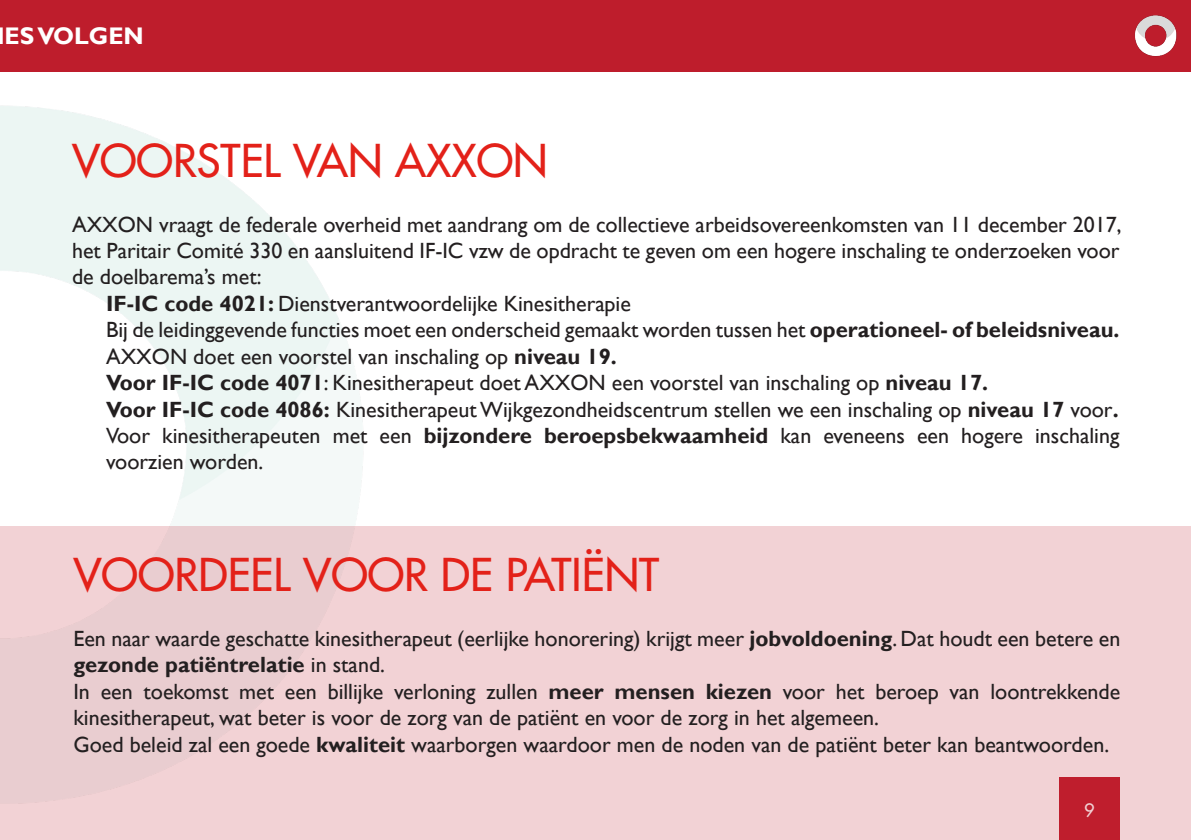
<style>
.page{position:relative;width:1191px;height:840px;background:#fff}
.page>*{position:absolute;margin:0;border:0;box-sizing:border-box;transform-origin:0 0}
.Kop_2{font:500 44px "Futura Std";color:#e32119}
.t1{font:700 24px "Gill Sans";color:#fff}
.tekst_11{font:22px/26.4px "Gill Sans";color:#231f20}
.t2{font:500 18px "Futura Std";color:#fff}
.s1{font-weight:700}
</style>
<div class="page">
<div style="left:0;top:0;width:1191px;height:72px;background:#be1d2c"></div>
<img style="left:1134px;top:15px;width:43px;height:42px">
<div style="left:0;top:525px;width:1191px;height:314px;background:#f2d2d5"></div>
<p class="t1" style="left:-3px;top:21px;width:149px">IES VOLGEN</p>
<p class="Kop_2" style="left:72px;top:133px;width:477px">VOORSTEL VAN AXXON</p>
<p class="tekst_11" style="left:72px;top:211px;width:1051px;text-align:justify">AXXON vraagt de federale overheid met aandrang om de collectieve arbeidsovereenkomsten van 11 december 2017, het Paritair Comité 330 en aansluitend IF-IC vzw de opdracht te geven om een hogere inschaling te onderzoeken voor de doelbarema’s met:</p>
<p class="tekst_11" style="left:106px;top:290px;width:526px"><span class="s1">IF-IC code 4021:</span> Dienstverantwoordelijke Kinesitherapie</p>
<p class="tekst_11" style="left:106px;top:317px;width:1015px">Bij de leidinggevende functies moet een onderscheid gemaakt worden tussen het <span class="s1">operationeel- of beleidsniveau.<br></span>AXXON doet een voorstel van inschaling op <span class="s1">niveau 19.</span></p>
<p class="tekst_11" style="left:106px;top:370px;width:883px"><span class="s1">Voor IF-IC code 4071</span>: Kinesitherapeut doet AXXON een voorstel van inschaling op <span class="s1">niveau 17.</span></p>
<p class="tekst_11" style="left:106px;top:396px;width:1014px"><span class="s1">Voor IF-IC code 4086:</span> Kinesitherapeut Wijkgezondheidscentrum stellen we een inschaling op <span class="s1">niveau 17</span> voor<span class="s1">.</span></p>
<p class="tekst_11" style="left:106px;top:422px;width:1015px">Voor kinesitherapeuten met een <span class="s1">bijzondere beroepsbekwaamheid</span> kan eveneens een hogere inschaling voorzien worden.</p>
<p class="Kop_2" style="left:73px;top:547px;width:587px">VOORDEEL VOOR DE PATIËNT</p>
<p class="tekst_11" style="left:73px;top:625px;width:1048px">Een naar waarde geschatte kinesitherapeut (eerlijke honorering) krijgt meer <span class="s1">jobvoldoening</span>. Dat houdt een betere en <span class="s1">gezonde patiëntrelatie</span> in stand.</p>
<p class="tekst_11" style="left:73px;top:678px;width:1048px">In een toekomst met een billijke verloning zullen <span class="s1">meer mensen kiezen</span> voor het beroep van loontrekkende kinesitherapeut, wat beter is voor de zorg van de patiënt en voor de zorg in het algemeen.</p>
<p class="tekst_11" style="left:73px;top:731px;width:1037px">Goed beleid zal een goede <span class="s1">kwaliteit</span> waarborgen waardoor men de noden van de patiënt beter kan beantwoorden.</p>
<p class="t2" style="left:1084px;top:798px;width:12px">9</p>
</div>
